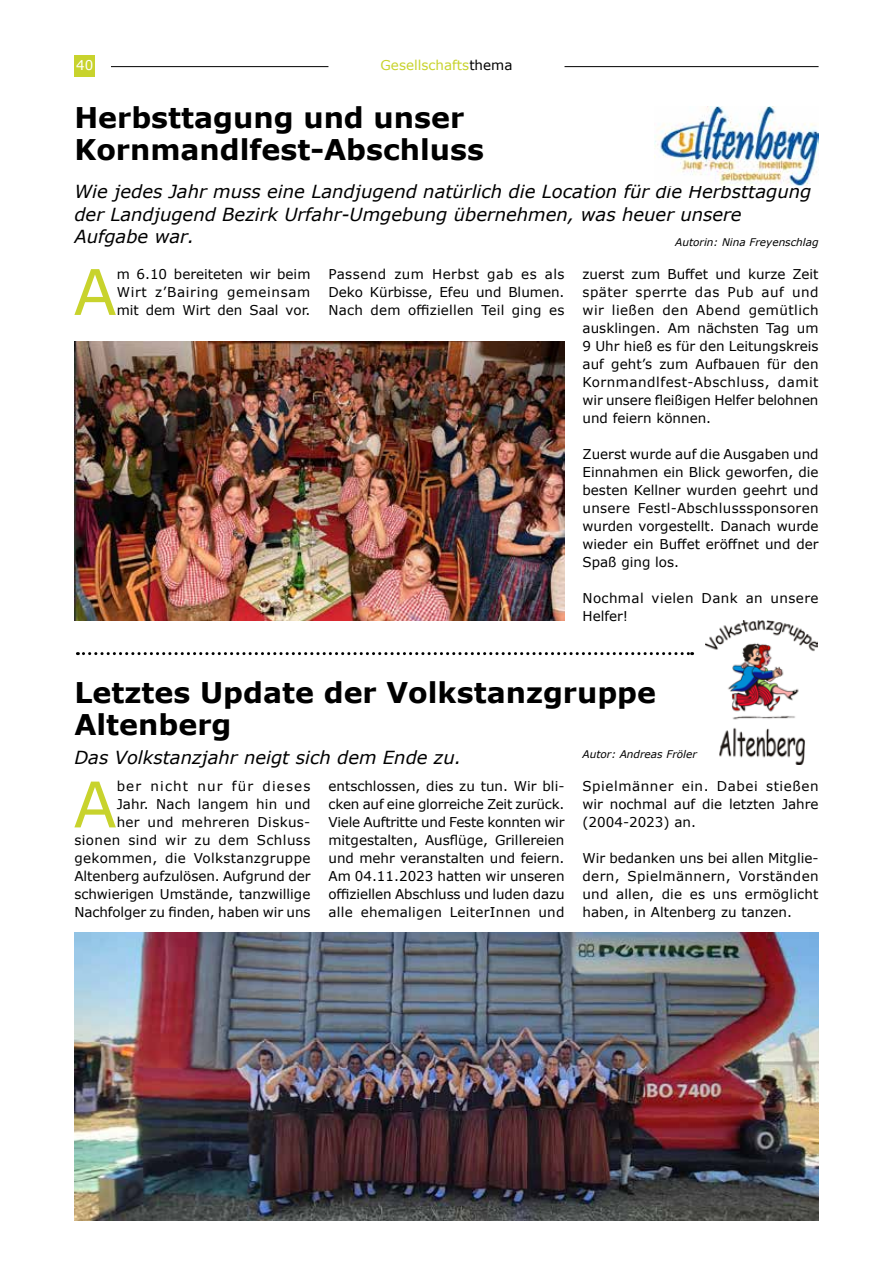
<style>
.page{position:relative;width:893px;height:1263px;background:#fff}
.page>*{position:absolute;margin:0;border:0;box-sizing:border-box;transform-origin:0 0}
.t1{font:63px "Verdana";color:#c8d32d}
.t2{font:700 28.5px/31.5px "Verdana";color:#000}
.t3{font:italic 18px/22.5px "Verdana";color:#000}
.t4{font:13.5px/18px "Verdana";color:#000;text-align:justify}
.t5{font:13.5px/18px "Verdana";letter-spacing:.03em;color:#000}
.t6{font:13.5px "Verdana";color:#c8d32d}
.t7{font:13.5px "Verdana";color:#fff}
.t8{font:italic 10.5px "Verdana";color:#000}
.s1{color:#000}
</style>
<div class="page">
<div style="left:74px;top:56px;width:21px;height:21px;background:#c8d32d"></div>
<hr style="left:111px;top:66px;width:217px;height:1px;background:#000">
<hr style="left:564px;top:66px;width:255px;height:1px;background:#000">
<img style="left:655px;top:106px;width:164px;height:79px">
<img style="left:74px;top:341px;width:490px;height:280px">
<svg style="left:77px;top:652px;width:616px;height:3px"></svg>
<img style="left:706px;top:621px;width:111px;height:143px">
<img style="left:74px;top:932px;width:745px;height:288px">
<p class="t7" style="left:76px;top:56px;width:19px">40</p>
<p class="t6" style="left:380px;top:56px;width:133px">Gesellschafts<span class="s1">thema</span></p>
<h2 class="t2" style="left:74px;top:101px;width:411px">Herbsttagung und unser<br>Kornmandlfest-Abschluss</h2>
<h3 class="t3" style="left:74px;top:180px;width:738px">Wie jedes Jahr muss eine Landjugend natürlich die Location für die Herbsttagung der Landjugend Bezirk Urfahr-Umgebung übernehmen, was heuer unsere<br>Aufgabe war.</h3>
<p class="t4" style="left:582px;top:265px;width:238px">zuerst zum Buffet und kurze Zeit später sperrte das Pub auf und wir ließen den Abend gemütlich ausklingen. Am nächsten Tag um 9 Uhr hieß es für den Leitungskreis auf geht’s zum Aufbauen für den Kornmandlfest-Abschluss, damit wir unsere fleißigen Helfer belohnen und feiern können.</p>
<p class="t4" style="left:582px;top:445px;width:238px">Zuerst wurde auf die Ausgaben und Einnahmen ein Blick geworfen, die besten Kellner wurden geehrt und unsere Festl-Abschlusssponsoren wurden vorgestellt. Danach wurde wieder ein Buffet eröffnet und der Spaß ging los.</p>
<p class="t5" style="left:582px;top:589px;width:238px">Nochmal vielen Dank an unsere<br>Helfer!</p>
<p class="t8" style="left:675px;top:235px;width:145px">Autorin: Nina Freyenschlag</p>
<h1 class="t1" style="left:74px;top:249px;width:45px">A</h1>
<p class="t4" style="left:117px;top:265px;width:195px">m 6.10 bereiteten wir beim Wirt z’Bairing gemeinsam mit dem Wirt den Saal vor.</p>
<p class="t4" style="left:328px;top:265px;width:238px">Passend zum Herbst gab es als Deko Kürbisse, Efeu und Blumen.<br>Nach dem offiziellen Teil ging es</p>
<h2 class="t2" style="left:74px;top:677px;width:583px">Letztes Update der Volkstanzgruppe<br>Altenberg</h2>
<h3 class="t3" style="left:74px;top:746px;width:388px">Das Volkstanzjahr neigt sich dem Ende zu.</h3>
<p class="t4" style="left:328px;top:777px;width:238px">entschlossen, dies zu tun. Wir bli&shy;cken auf eine glorreiche Zeit zurück.<br>Viele Auftritte und Feste konnten wir mitgestalten, Ausflüge, Grillereien und mehr veranstalten und feiern.<br>Am 04.11.2023 hatten wir unseren offiziellen Abschluss und luden dazu alle ehemaligen LeiterInnen und</p>
<p class="t8" style="left:582px;top:747px;width:116px">Autor: Andreas Fröler</p>
<p class="t4" style="left:582px;top:777px;width:238px">Spielmänner ein. Dabei stießen wir nochmal auf die letzten Jahre (2004-2023) an.</p>
<p class="t4" style="left:582px;top:849px;width:238px">Wir bedanken uns bei allen Mitglie&shy;dern, Spielmännern, Vorständen und allen, die es uns ermöglicht haben, in Altenberg zu tanzen.</p>
<p class="t4" style="left:74px;top:777px;width:238px;text-align:right">ber nicht nur für dieses<br>Jahr. Nach langem hin und<br>her und mehreren Diskus&shy;sionen sind wir zu dem Schluss gekommen, die Volkstanzgruppe<br>Altenberg aufzulösen. Aufgrund der schwierigen Umstände, tanzwillige<br>Nachfolger zu finden, haben wir uns</p>
<h1 class="t1" style="left:74px;top:761px;width:45px">A</h1>
</div>
